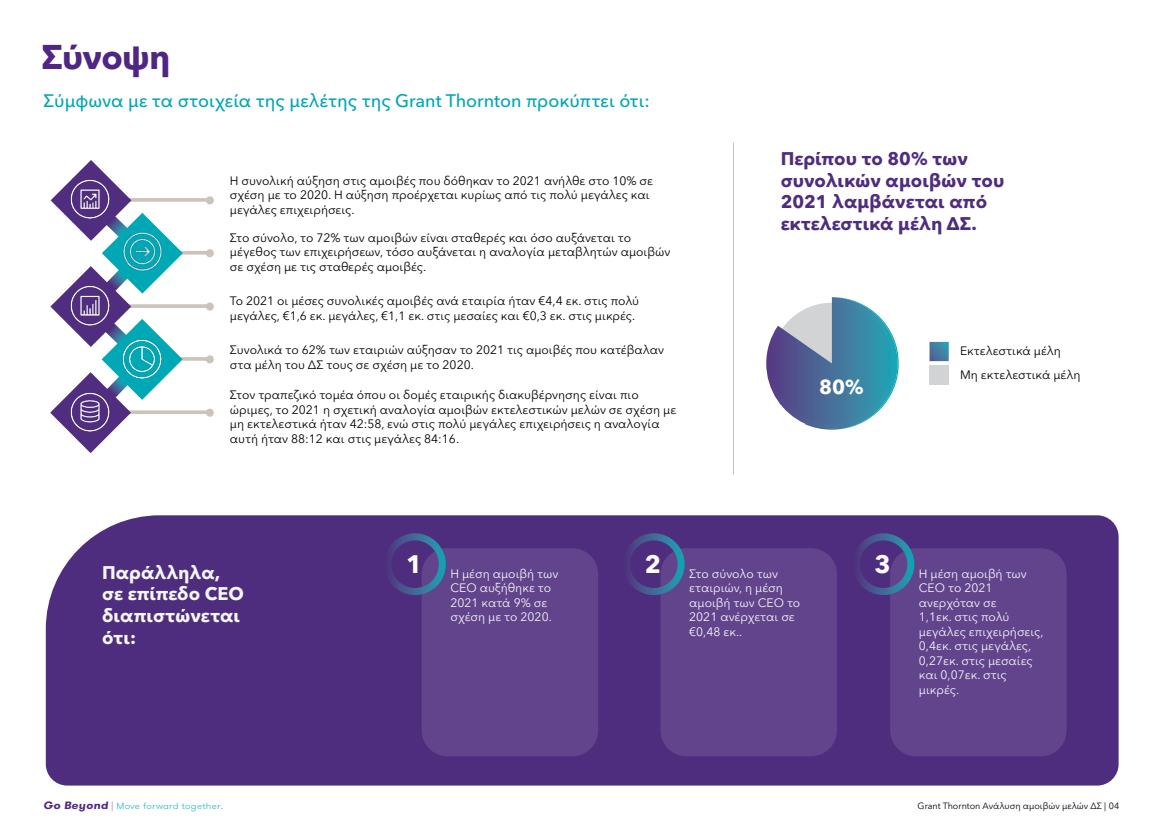
<style>
.page{position:relative;width:1163px;height:837px;background:#fff}
.page>*{position:absolute;margin:0;border:0;box-sizing:border-box;transform-origin:0 0}
.t1{font:700 34px "Avenir Next W1 G";letter-spacing:-.02em;color:#4f2683}
.t2{font:700 25.1px "Avenir Next W1 G";color:#fff}
.t3{font:700 20.2px "Avenir Next W1 G";color:#fff}
.t4{font:700 18.2px/21.8px "Avenir Next W1 G";color:#4f2d7e}
.t5{font:700 18.2px/21.8px "Avenir Next W1 G";color:#f5f6f6}
.t6{font:500 18px "Avenir Next W1 G";color:#00a7b5}
.t7{font:12.1px/14.5px "Avenir Next W1 G";color:#000}
.t8{font:12.1px/14.5px "Avenir Next W1 G";color:#f5f6f6}
.t9{font:9px "Avenir Next W1 G";color:#000}
.t10{font:300 9px "GT Walsheim Pro";letter-spacing:.025em;color:#33b9c4;scale:1.1 1}
.s1{font-weight:700;font-style:italic;font-size:10.6px;color:#4f2683}
.s2{font-size:9.4px;color:#9581b2}
.s3{font-size:9.4px}
</style>
<div class="page">
<div style="left:46px;top:515px;width:1072px;height:270px;background:#4f2d7e"></div>
<svg style="left:766px;top:297px;width:132px;height:132px"></svg>
<svg style="left:929px;top:342px;width:19px;height:19px"></svg>
<div style="left:929px;top:365px;width:19px;height:20px;background:#d1d3d4"></div>
<div style="left:421px;top:548px;width:177px;height:208px;background:#62448c;border-radius:26px"></div>
<svg style="left:384px;top:533px;width:62px;height:62px"></svg>
<div style="left:660px;top:548px;width:176px;height:208px;background:#62448c;border-radius:26px"></div>
<svg style="left:623px;top:533px;width:61px;height:62px"></svg>
<div style="left:890px;top:548px;width:176px;height:208px;background:#62448c;border-radius:26px"></div>
<svg style="left:852px;top:533px;width:62px;height:62px"></svg>
<svg style="left:183px;top:198px;width:23px;height:4px"></svg>
<svg style="left:206px;top:196px;width:8px;height:8px"></svg>
<hr style="left:103px;top:251px;width:106px;height:3px;background:#cbc4bb">
<svg style="left:206px;top:249px;width:8px;height:8px"></svg>
<svg style="left:183px;top:304px;width:23px;height:4px"></svg>
<svg style="left:206px;top:302px;width:8px;height:8px"></svg>
<hr style="left:103px;top:357px;width:106px;height:3px;background:#cbc4bb">
<svg style="left:206px;top:355px;width:8px;height:8px"></svg>
<svg style="left:183px;top:410px;width:23px;height:4px"></svg>
<svg style="left:206px;top:408px;width:8px;height:8px"></svg>
<svg style="left:50px;top:160px;width:133px;height:293px"></svg>
<img style="left:69px;top:178px;width:41px;height:42px">
<img style="left:69px;top:285px;width:41px;height:41px">
<img style="left:121px;top:232px;width:42px;height:41px">
<img style="left:69px;top:391px;width:41px;height:41px">
<img style="left:121px;top:338px;width:42px;height:41px">
<h1 class="t1" style="left:42px;top:37px;width:130px">Σύνοψη</h1>
<h3 class="t6" style="left:44px;top:89px;width:607px">Σύμφωνα με τα στοιχεία της μελέτης της Grant Thornton προκύπτει ότι:</h3>
<p class="t7" style="left:230px;top:173px;width:424px">Η συνολική αύξηση στις αμοιβές που δόθηκαν το 2021 ανήλθε στο 10% σε σχέση με το 2020. Η αύξηση προέρχεται κυρίως από τις πολύ μεγάλες και μεγάλες επιχειρήσεις.</p>
<p class="t7" style="left:230px;top:230px;width:442px">Στο σύνολο, το 72% των αμοιβών είναι σταθερές και όσο αυξάνεται το μέγεθος των επιχειρήσεων, τόσο αυξάνεται η αναλογία μεταβλητών αμοιβών σε σχέση με τις σταθερές αμοιβές.</p>
<p class="t7" style="left:230px;top:294px;width:410px">Το 2021 οι μέσες συνολικές αμοιβές ανά εταιρία ήταν €4,4 εκ. στις πολύ μεγάλες, €1,6 εκ. μεγάλες, €1,1 εκ. στις μεσαίες και €0,3 εκ. στις μικρές.</p>
<p class="t7" style="left:230px;top:343px;width:435px">Συνολικά το 62% των εταιριών αύξησαν το 2021 τις αμοιβές που κατέβαλαν στα μέλη του ΔΣ τους σε σχέση με το 2020.</p>
<p class="t7" style="left:230px;top:387px;width:448px">Στον τραπεζικό τομέα όπου οι δομές εταιρικής διακυβέρνησης είναι πιο ώριμες, το 2021 η σχετική αναλογία αμοιβών εκτελεστικών μελών σε σχέση με μη εκτελεστικά ήταν 42:58, ενώ στις πολύ μεγάλες επιχειρήσεις η αναλογία αυτή ήταν 88:12 και στις μεγάλες 84:16.</p>
<h3 class="t4" style="left:780px;top:147px;width:225px">Περίπου το 80% των συνολικών αμοιβών του<br>2021 λαμβάνεται από εκτελεστικά μέλη ΔΣ.</h3>
<h3 class="t3" style="left:819px;top:374px;width:46px">80%</h3>
<p class="t7" style="left:959px;top:344px;width:102px">Εκτελεστικά μέλη</p>
<p class="t7" style="left:959px;top:367px;width:122px">Μη εκτελεστικά μέλη</p>
<h3 class="t5" style="left:102px;top:561px;width:143px">Παράλληλα, σε επίπεδο CEO διαπιστώνεται ότι:</h3>
<p class="t8" style="left:406px;top:566px;width:154px"><sup>1</sup> Η μέση αμοιβή των</p>
<h2 class="t2" style="left:644px;top:548px;width:18px">2</h2>
<h2 class="t2" style="left:874px;top:548px;width:18px">3</h2>
<p class="t8" style="left:450px;top:580px;width:103px">CEO αυξήθηκε το<br>2021 κατά 9% σε σχέση με το 2020.</p>
<p class="t8" style="left:689px;top:566px;width:113px">Στο σύνολο των εταιριών, η μέση αμοιβή των CEO το<br>2021 ανέρχεται σε €0,48 εκ..</p>
<p class="t8" style="left:918px;top:566px;width:126px">Η μέση αμοιβή των<br>CEO το 2021 ανερχόταν σε<br>1,1εκ. στις πολύ μεγάλες επιχειρήσεις,<br>0,4εκ. στις μεγάλες,<br>0,27εκ. στις μεσαίες και 0,07εκ. στις μικρές.</p>
<p class="t10" style="left:44px;top:800px;width:165px"><span class="s1">Go Beyond</span> <span class="s2">|</span> Move forward together<span class="s3">.</span></p>
<p class="t9" style="left:917px;top:800px;width:203px">Grant Thornton Ανάλυση αμοιβών μελών ΔΣ | 04</p>
</div>
